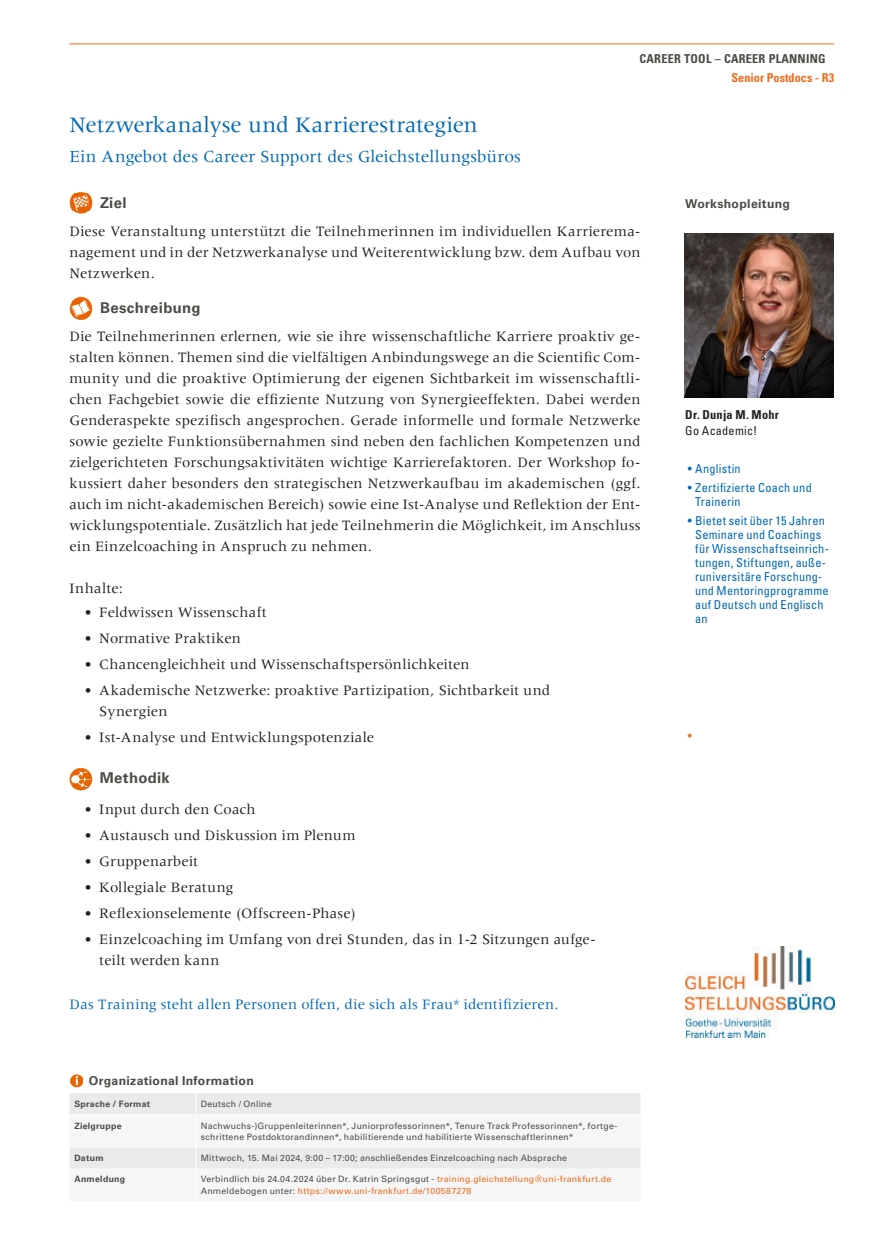
<style>
.page{position:relative;width:869px;height:1241px;background:#fff}
.page>*{position:absolute;margin:0;border:0;box-sizing:border-box;transform-origin:0 0}
.Kurse{font:22.75px "Meridien LT Std";letter-spacing:-.005em;color:#0168b3}
.Kurse-2{font:17.5px "Meridien LT Std";color:#0168b3}
.mengentext{font:14.88px/21px "Meridien LT Std";letter-spacing:.01em;color:#231f20;text-align:justify}
.mengentext-2{font:14.88px "Meridien LT Std";letter-spacing:.01em;color:#0168b3}
.Objective_Description{font:700 14.88px "Univers LT Std";letter-spacing:.02em;color:#4c4b46}
.mengentext-3{font:700 14.88px "Univers LT Std";letter-spacing:.02em;color:#4c4b46}
.t1{font:condensed 12.25px/14px "Univers LT Std";letter-spacing:.02em;color:#0168b3}
.Kopf_links_Einstufung{font:700 condensed 12.25px/18.7px "Univers LT Std";letter-spacing:.02em;color:#4c4b46}
.Trainer_Name{font:700 condensed 12.25px/15.8px "Univers LT Std";letter-spacing:.02em;color:#231f20}
.Tabelle_Headline{font:700 12.25px "Univers LT Std";letter-spacing:.025em;color:#4c4b46}
.Headlines__Trainer{font:700 12.25px "Univers LT Std";letter-spacing:.025em;color:#4c4b46}
.t2{font:condensed 12.25px "Univers LT Std";color:#ef6d20}
.Tabelle_Mengentext{font:8.75px/11.4px "Univers LT Std";letter-spacing:.03em;color:#4c4b46}
.Tabelle_Mengentext-2{font:8.75px "Univers LT Std";letter-spacing:.03em;color:#ef6d20}
.Tabelle_Bold{font:700 8.75px "Univers LT Std";letter-spacing:.03em;color:#4c4b46}
.s1{color:#ef6d20}
.s2{color:#4c4b46}
.s3{font-weight:400}
</style>
<div class="page">
<hr style="left:69px;top:43px;width:764px;height:1px;background:#ef6d20">
<img style="left:684px;top:234px;width:149px;height:163px">
<img style="left:69px;top:191px;width:24px;height:23px">
<img style="left:69px;top:296px;width:24px;height:23px">
<img style="left:69px;top:768px;width:23px;height:22px">
<img style="left:70px;top:1074px;width:13px;height:13px">
<div style="left:69px;top:1093px;width:571px;height:21px;background:#eaeaea"></div>
<div style="left:69px;top:1147px;width:571px;height:22px;background:#eaeaea"></div>
<svg style="left:195px;top:1093px;width:1px;height:21px"></svg>
<svg style="left:195px;top:1147px;width:1px;height:21px"></svg>
<hr style="left:195px;top:1168px;width:1px;height:32px;background:#fff">
<img style="left:685px;top:946px;width:148px;height:91px">
<p class="Kopf_links_Einstufung" style="left:731px;top:50px;width:104px;text-indent:-92px">CAREER TOOL – CAREER PLANNING<br><span class="s1">Senior Postdocs - R3</span></p>
<p class="Kurse" style="left:69px;top:112px;width:409px">Netzwerkanalyse und Karrierestrategien</p>
<p class="Kurse-2" style="left:69px;top:147px;width:453px">Ein Angebot des Career Support des Gleichstellungsbüros</p>
<p class="Objective_Description" style="left:100px;top:194px;width:28px">Ziel</p>
<p class="mengentext" style="left:69px;top:221px;width:572px">Diese Veranstaltung unterstützt die Teilnehmerinnen im individuellen Karrierema&shy;nagement und in der Netzwerkanalyse und Weiterentwicklung bzw. dem Aufbau von Netzwerken.</p>
<p class="mengentext-3" style="left:100px;top:299px;width:102px">Beschreibung</p>
<p class="mengentext" style="left:69px;top:326px;width:572px">Die Teilnehmerinnen erlernen, wie sie ihre wissenschaftliche Karriere proaktiv ge&shy;stalten können. Themen sind die vielfältigen Anbindungswege an die Scientific Com&shy;munity und die proaktive Optimierung der eigenen Sichtbarkeit im wissenschaftli&shy;chen Fachgebiet sowie die effiziente Nutzung von Synergieeffekten. Dabei werden Genderaspekte spezifisch angesprochen. Gerade informelle und formale Netzwerke sowie gezielte Funktionsübernahmen sind neben den fachlichen Kompetenzen und zielgerichteten Forschungsaktivitäten wichtige Karrierefaktoren. Der Workshop fo&shy;kussiert daher besonders den strategischen Netzwerkaufbau im akademischen (ggf. auch im nicht-akademischen Bereich) sowie eine Ist-Analyse und Reflektion der Ent&shy;wicklungspotentiale. Zusätzlich hat jede Teilnehmerin die Möglichkeit, im Anschluss ein Einzelcoaching in Anspruch zu nehmen.</p>
<p class="mengentext" style="left:69px;top:578px;width:55px">Inhalte:</p>
<p class="mengentext" style="left:84px;top:601px;width:184px">• Feldwissen Wissenschaft</p>
<p class="mengentext" style="left:84px;top:627px;width:158px">• Normative Praktiken</p>
<p class="mengentext" style="left:84px;top:653px;width:386px">• Chancengleichheit und Wissenschaftspersönlichkeiten</p>
<p class="mengentext" style="left:99px;top:679px;width:452px;text-indent:-15px">• Akademische Netzwerke: proaktive Partizipation, Sichtbarkeit und<br>Synergien</p>
<p class="mengentext" style="left:84px;top:726px;width:291px">• Ist-Analyse und Entwicklungspotenziale</p>
<p class="Objective_Description" style="left:100px;top:769px;width:71px">Methodik</p>
<p class="mengentext" style="left:84px;top:798px;width:173px">• Input durch den Coach</p>
<p class="mengentext" style="left:84px;top:824px;width:272px">• Austausch und Diskussion im Plenum</p>
<p class="mengentext" style="left:84px;top:850px;width:115px">• Gruppenarbeit</p>
<p class="mengentext" style="left:84px;top:876px;width:150px">• Kollegiale Beratung</p>
<p class="mengentext" style="left:84px;top:902px;width:273px">• Reflexionselemente (Offscreen-Phase)</p>
<p class="mengentext" style="left:99px;top:928px;width:498px;text-indent:-15px">• Einzelcoaching im Umfang von drei Stunden, das in 1-2 Sitzungen aufge&shy;teilt werden kann</p>
<p class="mengentext-2" style="left:69px;top:995px;width:490px">Das Training steht allen Personen offen, die sich als Frau* identifizieren.</p>
<p class="Tabelle_Headline" style="left:89px;top:1073px;width:166px">Organizational Information</p>
<p class="Tabelle_Bold" style="left:74px;top:1098px;width:77px">Sprache / Format</p>
<p class="Tabelle_Mengentext" style="left:201px;top:1098px;width:72px">Deutsch / Online</p>
<p class="Tabelle_Bold" style="left:74px;top:1120px;width:49px">Zielgruppe</p>
<p class="Tabelle_Mengentext" style="left:201px;top:1119px;width:418px">Nachwuchs-)Gruppenleiterinnen*, Juniorprofessorinnen*, Tenure Track Professorinnen*, fortge&shy;schrittene Postdoktorandinnen*, habilitierende und habilitierte Wissenschaftlerinnen*</p>
<p class="Tabelle_Bold" style="left:74px;top:1152px;width:31px">Datum</p>
<p class="Tabelle_Mengentext" style="left:201px;top:1152px;width:368px">Mittwoch, 15. Mai 2024, 9:00 – 17:00; anschließendes Einzelcoaching nach Absprache</p>
<p class="Tabelle_Bold" style="left:74px;top:1173px;width:52px">Anmeldung</p>
<p class="Tabelle_Mengentext" style="left:201px;top:1173px;width:412px">Verbindlich bis 24.04.2024 über Dr. Katrin Springsgut - <span class="s1">training.gleichstellung@uni-frankfurt.de</span></p>
<p class="Tabelle_Mengentext-2" style="left:201px;top:1185px;width:272px"><span class="s2">Anmeldebogen unter:</span> https://www.uni-frankfurt.de/100587278</p>
<p class="Headlines__Trainer" style="left:685px;top:197px;width:106px">Workshopleitung</p>
<p class="Trainer_Name" style="left:685px;top:407px;width:95px">Dr. Dunja M. Mohr<br><span class="s3">Go Academic!</span></p>
<p class="t1" style="left:687px;top:461px;width:54px">• Anglistin</p>
<p class="t1" style="left:694px;top:480px;width:118px;text-indent:-7px">• Zertifizierte Coach und<br>Trainerin</p>
<p class="t1" style="left:694px;top:513px;width:135px;text-indent:-7px">• Bietet seit über 15 Jahren<br>Seminare und Coachings für Wissenschaftseinrich&shy;tungen, Stiftungen, auße&shy;runiversitäre Forschung&shy;und Mentoringprogramme auf Deutsch und Englisch an</p>
<p class="t2" style="left:687px;top:728px;width:6px">•</p>
</div>
